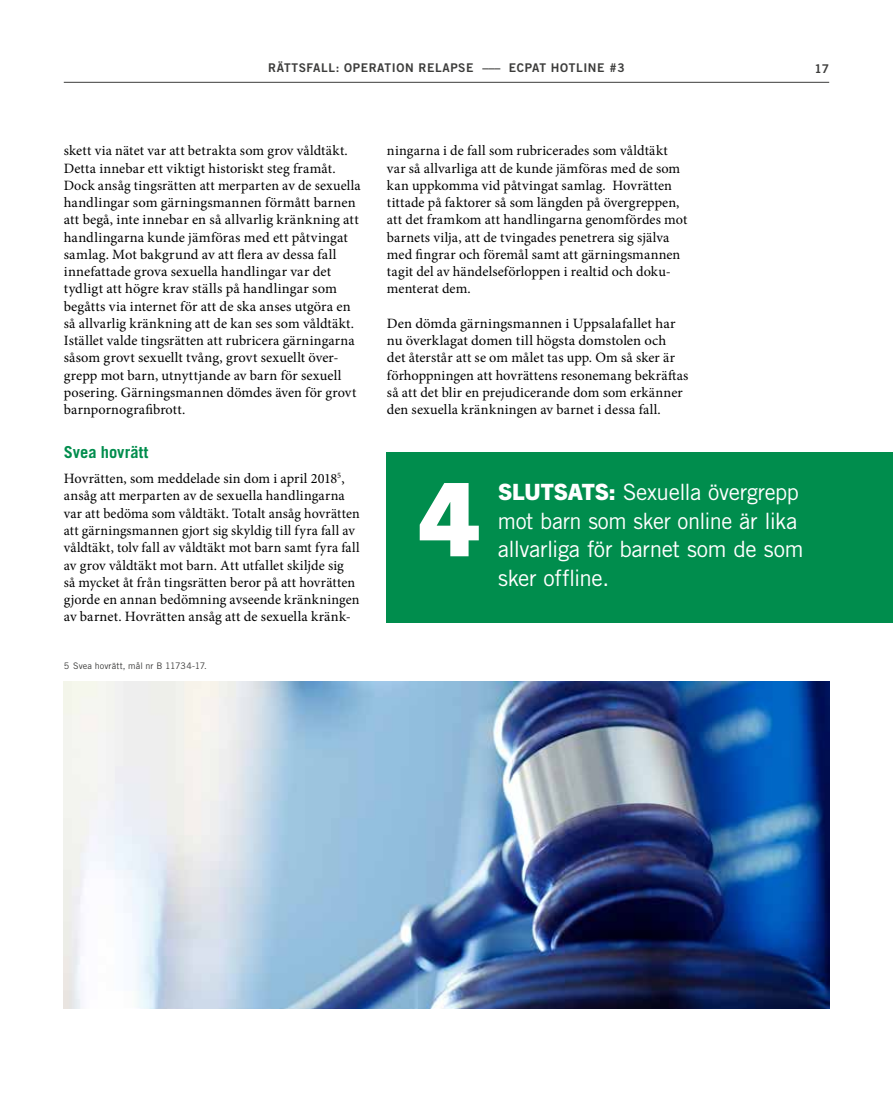
<style>
.page{position:relative;width:893px;height:1106px;background:#fff}
.page>*{position:absolute;margin:0;border:0;box-sizing:border-box;transform-origin:0 0}
.t1{font:800 102px "Trade Gothic Next LT Pro";color:#fff}
.t2{font:22.5px/28.5px "Trade Gothic LT Std";letter-spacing:-.015em;color:#fff}
.t3{font:700 16.5px "Trade Gothic LT Std";color:#008d4d}
.t4{font:14.25px/17.2px "Minion Pro";letter-spacing:.01em;color:#000}
.t5{font:12px "Trade Gothic LT Std Bd 2";letter-spacing:.05em;color:#3c3c3b}
.t6{font:9px "Trade Gothic LT Std";letter-spacing:.01em;color:#3c3c3b}
.s1{font-family:"Trade Gothic Next LT Pro";font-weight:800}
</style>
<div class="page">
<img style="left:64px;top:681px;width:765px;height:327px">
<div style="left:387px;top:452px;width:506px;height:170px;background:#008d4d"></div>
<hr style="left:64px;top:82px;width:765px;height:1px;background:#3c3c3b">
<p class="t5" style="left:268px;top:61px;width:358px">RÄTTSFALL: OPERATION RELAPSE ––– ECPAT HOTLINE #3</p>
<p class="t5" style="left:814px;top:61px;width:16px">17</p>
<p class="t4" style="left:64px;top:142px;width:298px">skett via nätet var att betrakta som grov våldtäkt.<br>Detta innebar ett viktigt historiskt steg framåt.<br>Dock ansåg tingsrätten att merparten av de sexuella handlingar som gärningsmannen förmått barnen att begå, inte innebar en så allvarlig kränkning att handlingarna kunde jämföras med ett påtvingat samlag. Mot bakgrund av att flera av dessa fall innefattade grova sexuella handlingar var det tydligt att högre krav ställs på handlingar som begåtts via internet för att de ska anses utgöra en så allvarlig kränkning att de kan ses som våldtäkt.<br>Istället valde tingsrätten att rubricera gärningarna såsom grovt sexuellt tvång, grovt sexuellt över&shy;grepp mot barn, utnyttjande av barn för sexuell posering. Gärningsmannen dömdes även för grovt barnpornografibrott. <sup>2</sup></p>
<p class="t3" style="left:64px;top:442px;width:86px">Svea hovrätt</p>
<p class="t4" style="left:64px;top:470px;width:297px">Hovrätten, som meddelade sin dom i april 2018<sup>5</sup>, ansåg att merparten av de sexuella handlingarna var att bedöma som våldtäkt. Totalt ansåg hovrätten att gärningsmannen gjort sig skyldig till fyra fall av våldtäkt, tolv fall av våldtäkt mot barn samt fyra fall av grov våldtäkt mot barn. Att utfallet skiljde sig<br>så mycket åt från tingsrätten beror på att hovrätten gjorde en annan bedömning avseende kränkningen av barnet. Hovrätten ansåg att de sexuella kränk-</p>
<p class="t6" style="left:64px;top:660px;width:145px">5 Svea hovrätt, mål nr B 11734-17.</p>
<p class="t4" style="left:387px;top:142px;width:302px">ningarna i de fall som rubricerades som våldtäkt var så allvarliga att de kunde jämföras med de som kan uppkomma vid påtvingat samlag. Hovrätten tittade på faktorer så som längden på övergreppen, att det framkom att handlingarna genomfördes mot barnets vilja, att de tvingades penetrera sig själva med fingrar och föremål samt att gärningsmannen tagit del av händelseförloppen i realtid och doku&shy;menterat dem.</p>
<p class="t4" style="left:387px;top:315px;width:303px">Den dömda gärningsmannen i Uppsalafallet har nu överklagat domen till högsta domstolen och det återstår att se om målet tas upp. Om så sker är förhoppningen att hovrättens resonemang bekräftas så att det blir en prejudicerande dom som erkänner den sexuella kränkningen av barnet i dessa fall.</p>
<h1 class="t1" style="left:420px;top:448px;width:62px">4</h1>
<h2 class="t2" style="left:498px;top:478px;width:307px"><span class="s1">SLUTSATS:</span> Sexuella övergrepp mot barn som sker online är lika allvarliga för barnet som de som</h2>
<h2 class="t2" style="left:498px;top:563px;width:113px">sker offline.</h2>
</div>
